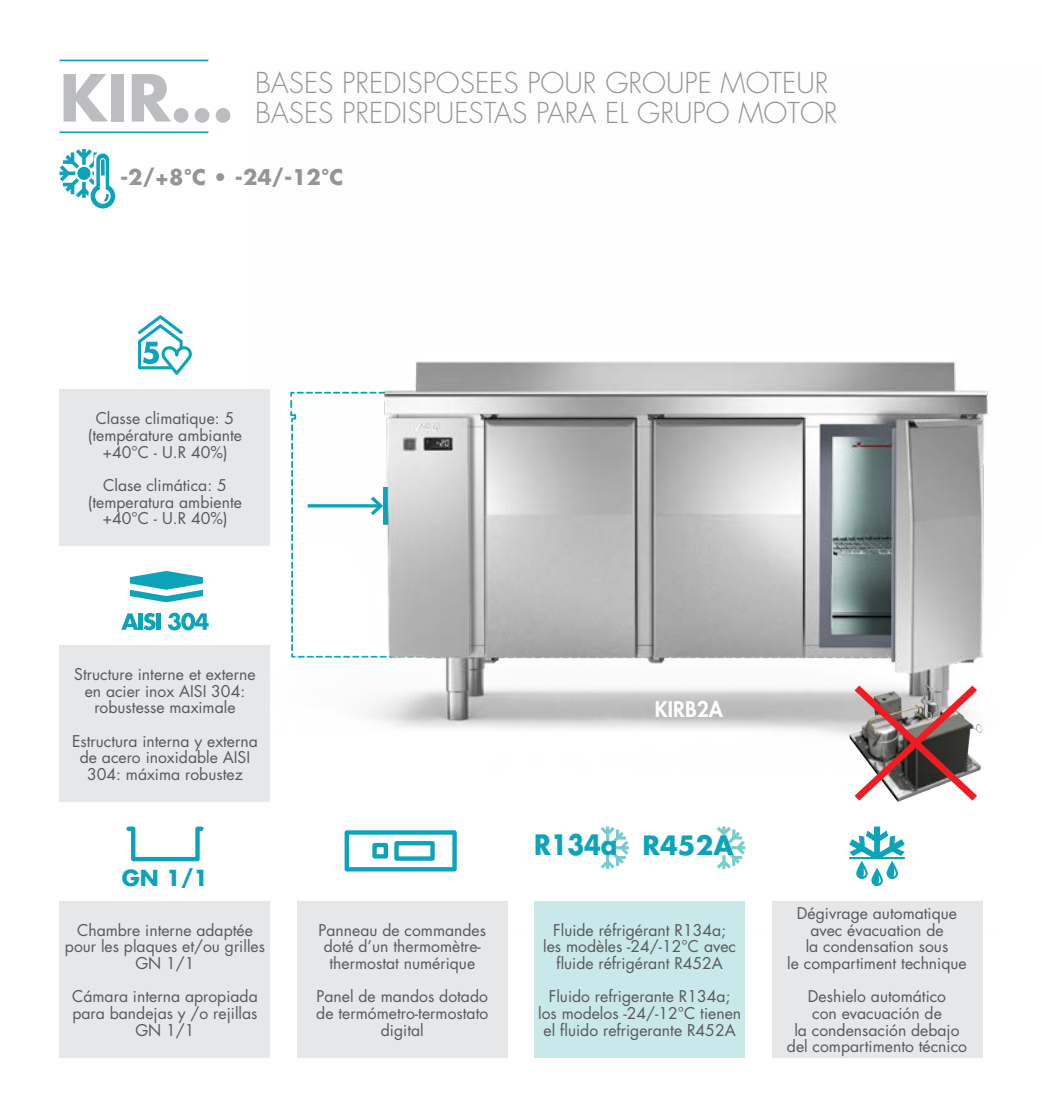
<style>
.page{position:relative;width:1042px;height:1117px;background:#fff}
.page>*{position:absolute;margin:0;border:0;box-sizing:border-box;transform-origin:0 0}
.t1{font:700 63px "Futura Std";color:#bcbdc0}
.t2{font:300 28px "Futura Std";color:#939598}
.t3{font:700 27.3px "Futura Std";letter-spacing:-.01em;color:#0da4ba;scale:.9 1}
.t4{font:700 25.9px "Futura Std";color:#0da4ba}
.t5{font:700 21.53px "Futura Std";color:#0da4ba}
.t6{font:700 21px "Futura Std";color:#939598}
.t7{font:800 21px "Futura Std";color:#fff}
.t8{font:15.75px/16.6px "Futura Std";color:#57585a;text-align:center}
</style>
<div class="page">
<img style="left:249px;top:361px;width:739px;height:574px">
<svg style="left:121px;top:613px;width:17px;height:16px"></svg>
<div style="left:138px;top:613px;width:5px;height:16px;background:#0da4ba"></div>
<svg style="left:144px;top:612px;width:12px;height:18px"></svg>
<div style="left:156px;top:613px;width:5px;height:16px;background:#0da4ba"></div>
<svg style="left:168px;top:612px;width:41px;height:18px"></svg>
<svg style="left:130px;top:570px;width:73px;height:32px"></svg>
<svg style="left:126px;top:826px;width:78px;height:36px"></svg>
<svg style="left:849px;top:826px;width:56px;height:59px"></svg>
<hr style="left:849px;top:856px;width:56px;height:2px;background:#0da4ba">
<div style="left:60px;top:645px;width:210px;height:156px;background:#e6e7e9"></div>
<div style="left:60px;top:389px;width:210px;height:157px;background:#e6e7e9"></div>
<div style="left:60px;top:900px;width:210px;height:157px;background:#e6e7e9"></div>
<div style="left:771px;top:900px;width:211px;height:157px;background:#e6e7e9"></div>
<div style="left:297px;top:900px;width:211px;height:157px;background:#e6e7e9"></div>
<div style="left:534px;top:900px;width:211px;height:157px;background:#c9e8e9"></div>
<svg style="left:847px;top:678px;width:137px;height:129px"></svg>
<hr style="left:60px;top:60px;width:148px;height:1px;background:#0da4ba">
<hr style="left:60px;top:131px;width:148px;height:2px;background:#0da4ba">
<svg style="left:60px;top:149px;width:55px;height:59px"></svg>
<svg style="left:138px;top:315px;width:54px;height:60px"></svg>
<svg style="left:600px;top:826px;width:29px;height:42px"></svg>
<div style="left:344px;top:830px;width:113px;height:41px;border:4px solid #0da4ba"></div>
<div style="left:394px;top:840px;width:41px;height:20px;border:4px solid #0da4ba"></div>
<div style="left:372px;top:842px;width:16px;height:16px;border:4px solid #0da4ba"></div>
<svg style="left:717px;top:826px;width:28px;height:42px"></svg>
<p class="t1" style="left:60px;top:56px;width:176px">KIR…</p>
<p class="t2" style="left:255px;top:66px;width:575px">BASES PREDISPOSEES POUR GROUPE MOTEUR</p>
<p class="t2" style="left:255px;top:96px;width:584px">BASES PREDISPUESTAS PARA EL GRUPO MOTOR</p>
<p class="t6" style="left:120px;top:163px;width:225px">-2/+8°C • -24/-12°C</p>
<p class="t8" style="left:88px;top:410px;width:156px">Classe climatique: 5 (température ambiante +40°C - U.R 40%)</p>
<p class="t8" style="left:88px;top:477px;width:156px">Clase climática: 5 (temperatura ambiente +40°C - U.R 40%)</p>
<p class="t8" style="left:74px;top:666px;width:183px">Structure interne et externe en acier inox AISI 304: robustesse maximale</p>
<p class="t8" style="left:72px;top:732px;width:187px">Estructura interna y externa de acero inoxidable AISI<br>304: máxima robustez</p>
<p class="t5" style="left:122px;top:863px;width:88px">GN 1/1</p>
<p class="t8" style="left:65px;top:921px;width:202px">Chambre interne adaptée pour les plaques et/ou grilles<br>GN 1/1</p>
<p class="t8" style="left:72px;top:988px;width:187px">Cámara interna apropiada para bandejas y /o rejillas<br>GN 1/1</p>
<p class="t8" style="left:319px;top:921px;width:169px">Panneau de commandes</p>
<p class="t8" style="left:324px;top:938px;width:159px">doté d’un thermomètre&shy;thermostat numérique</p>
<p class="t8" style="left:317px;top:988px;width:173px">Panel de mandos dotado</p>
<p class="t8" style="left:316px;top:1004px;width:173px">de termómetro-termostato digital</p>
<p class="t7" style="left:655px;top:696px;width:70px">KIRB2A</p>
<p class="t3" style="left:534px;top:826px;width:94px">R134a</p>
<p class="t4" style="left:642px;top:828px;width:93px">R452A</p>
<p class="t8" style="left:543px;top:921px;width:194px">Fluide réfrigérant R134a; les modèles -24/-12°C avec fluide réfrigérant R452A</p>
<p class="t8" style="left:538px;top:988px;width:205px">Fluido refrigerante R134a; los modelos -24/-12°C tienen el fluido refrigerante R452A</p>
<p class="t8" style="left:797px;top:905px;width:162px">Dégivrage automatique</p>
<p class="t8" style="left:810px;top:921px;width:135px">avec évacuation de</p>
<p class="t8" style="left:806px;top:938px;width:144px">la condensation sous</p>
<p class="t8" style="left:787px;top:954px;width:181px">le compartiment technique</p>
<p class="t8" style="left:808px;top:988px;width:140px">Deshielo automático</p>
<p class="t8" style="left:812px;top:1004px;width:131px">con evacuación de</p>
<p class="t8" style="left:794px;top:1021px;width:167px">la condensación debajo</p>
<p class="t8" style="left:787px;top:1038px;width:182px">del compartimento técnico</p>
</div>
